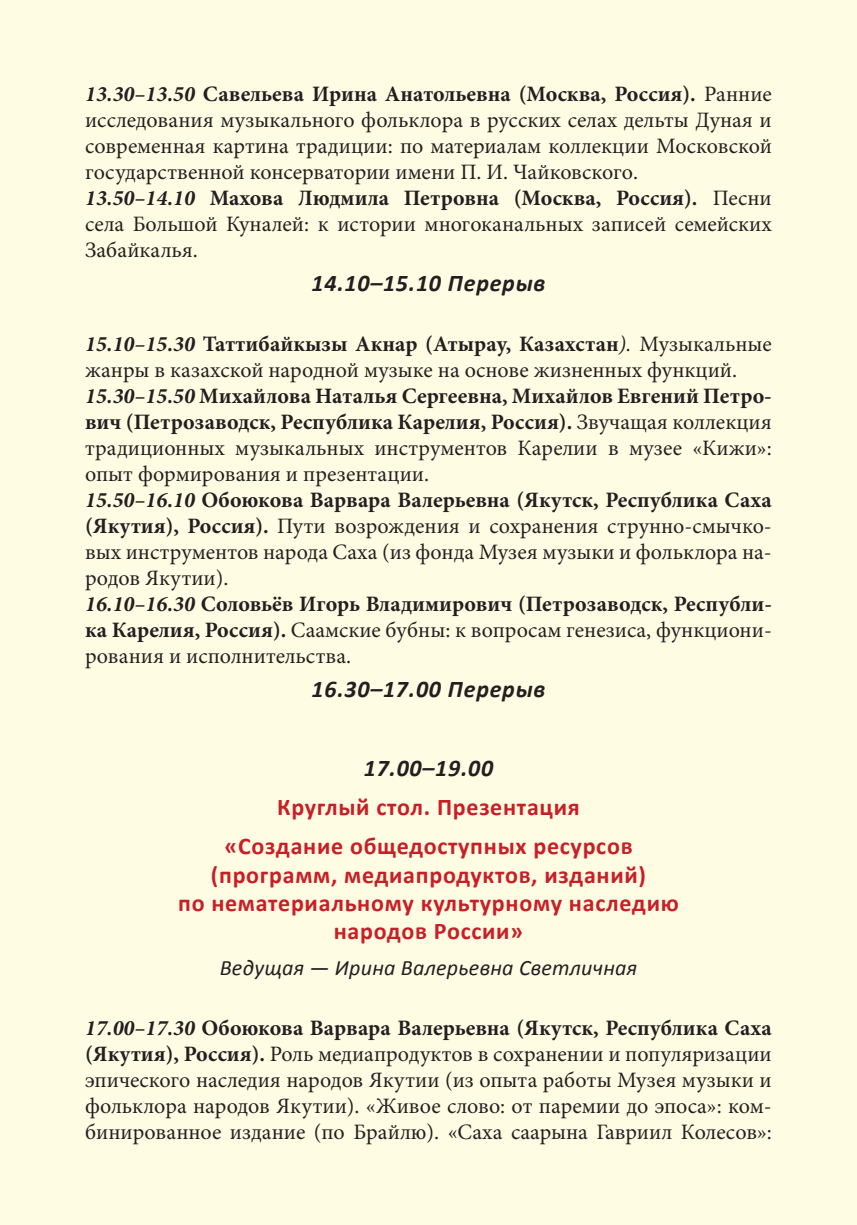
<style>
.page{position:relative;width:857px;height:1225px;background:#fff}
.page>*{position:absolute;margin:0;border:0;box-sizing:border-box;transform-origin:0 0}
.t1{font:700 24px/28px "Calibri";letter-spacing:.03em;color:#c81f26;text-align:center}
.t2{font:italic 700 24px "Calibri";letter-spacing:.03em;color:#231f20}
.t3{font:22px/26px "Minion Pro";color:#231f20}
.t4{font:italic 22px "Calibri";letter-spacing:.01em;color:#231f20}
.s1{font-weight:700;font-style:italic}
.s2{font-weight:700}
.s3{font-style:italic}
</style>
<div class="page">
<div style="left:0;top:0;width:856px;height:1225px;background:#fffce4"></div>
<p class="t3" style="left:85px;top:81px;width:688px"><span class="s1">13.30–13.50</span> <span class="s2">Савельева Ирина Анатольевна (Москва, Россия).</span> Ранние исследования музыкального фольклора в русских селах дельты Дуная и современная картина традиции: по материалам коллекции Московской государственной консерватории имени П. И. Чайковского.<br><span class="s1">13.50–14.10</span> <span class="s2">Махова Людмила Петровна (Москва, Россия).</span> Песни села Большой Куналей: к истории многоканальных записей семейских Забайкалья.</p>
<p class="t2" style="left:311px;top:267px;width:235px">14.10–15.10 Перерыв</p>
<p class="t3" style="left:85px;top:331px;width:688px"><span class="s1">15.10–15.30</span> <span class="s2">Таттибайкызы Акнар (Атырау, Казахстан</span><span class="s3">).</span> Музыкальные жанры в казахской народной музыке на основе жизненных функций.<br><span class="s1">15.30–15.50</span> <span class="s2">Михайлова Наталья Сергеевна, Михайлов Евгений Петро&shy;вич (Петрозаводск, Республика Карелия, Россия).</span> Звучащая коллекция традиционных музыкальных инструментов Карелии в музее «Кижи»: опыт формирования и презентации.<br><span class="s1">15.50–16.10</span> <span class="s2">Обоюкова Варвара Валерьевна (Якутск, Республика Саха (Якутия), Россия).</span> Пути возрождения и сохранения струнно-смычко&shy;вых инструментов народа Саха (из фонда Музея музыки и фольклора на&shy;родов Якутии).<br><span class="s1">16.10–16.30</span> <span class="s2">Соловьёв Игорь Владимирович (Петрозаводск, Республи&shy;ка Карелия, Россия).</span> Саамские бубны: к вопросам генезиса, функциони&shy;рования и исполнительства.</p>
<p class="t2" style="left:311px;top:674px;width:235px">16.30–17.00 Перерыв</p>
<p class="t2" style="left:363px;top:752px;width:131px">17.00–19.00</p>
<p class="t1" style="left:224px;top:787px;width:409px;line-height:39.4px">Круглый стол. Презентация «Создание общедоступных ресурсов</p>
<p class="t1" style="left:178px;top:860px;width:502px">(программ, медиапродуктов, изданий)<br>по нематериальному культурному наследию народов России»</p>
<p class="t4" style="left:220px;top:952px;width:419px">Ведущая — Ирина Валерьевна Светличная</p>
<p class="t3" style="left:85px;top:1015px;width:687px;text-align:justify"><span class="s1">17.00–17.30</span> <span class="s2">Обоюкова Варвара Валерьевна (Якутск, Республика Саха (Якутия), Россия).</span> Роль медиапродуктов в сохранении и популяризации эпического наследия народов Якутии (из опыта работы Музея музыки и фольклора народов Якутии). «Живое слово: от паремии до эпоса»: ком&shy;бинированное издание (по Брайлю). «Саха саарына Гавриил Колесов»:</p>
</div>
